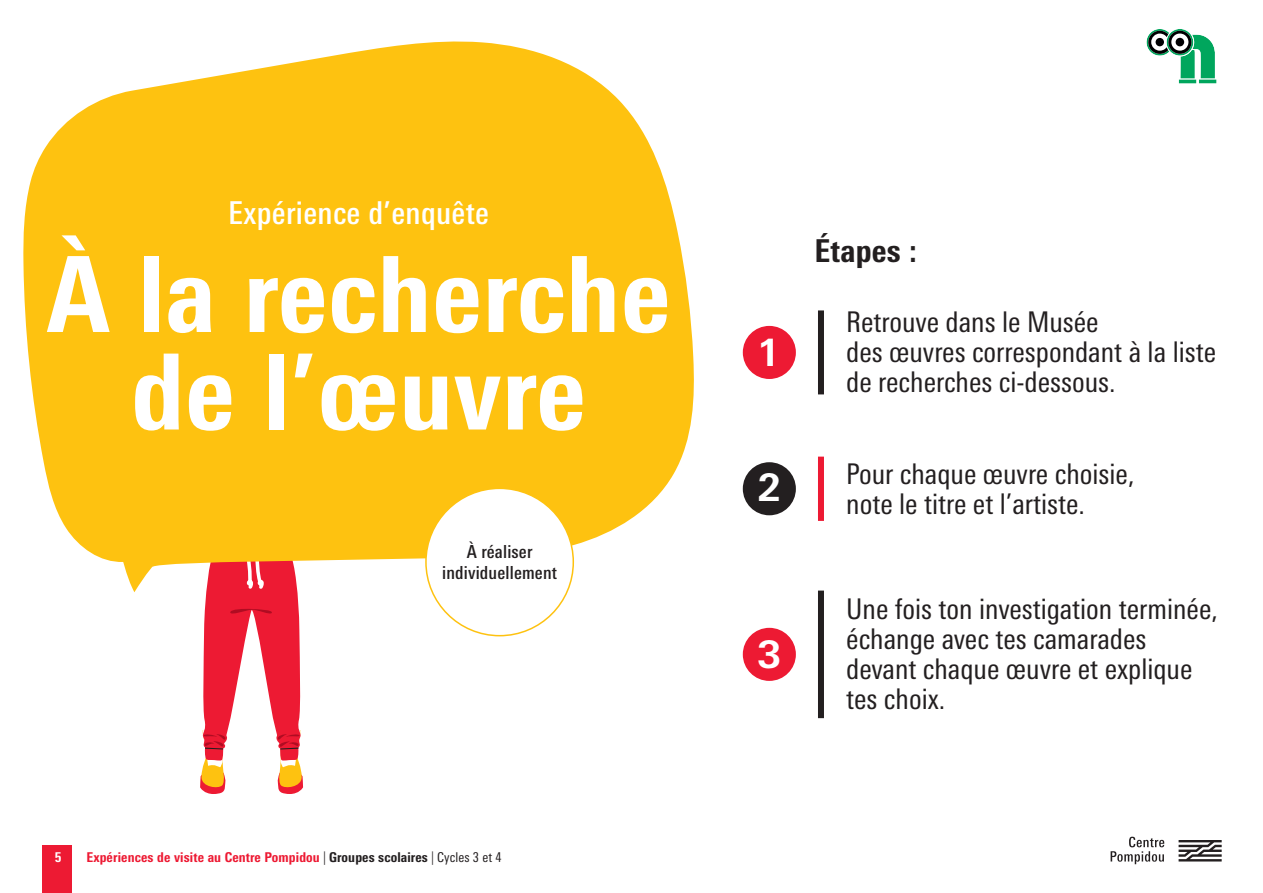
<style>
.page{position:relative;width:1263px;height:893px;background:#fff}
.page>*{position:absolute;margin:0;border:0;box-sizing:border-box;transform-origin:0 0}
.t1{font:800 condensed 105px/97.5px "Univers Next Pro";letter-spacing:.01em;color:#fff;text-align:center}
.t2{font:700 37.8px "Univers Next Pro";color:#fff}
.t3{font:500 condensed 31.5px "Univers Next Pro";letter-spacing:.01em;color:#fff}
.t4{font:800 condensed 31.5px "Univers Next Pro";letter-spacing:.01em;color:#231f20}
.t5{font:condensed 28.5px/30px "Univers Next Pro";color:#231f20}
.t6{font:500 condensed 18px/21px "Univers Next Pro";letter-spacing:.01em;color:#231f20;text-align:center}
.t7{font:800 condensed 13.5px "Univers Next Pro";letter-spacing:.01em;color:#ed1a33}
.t8{font:800 condensed 13.5px "Univers Next Pro";color:#fff}
.s1{font-weight:300;color:#231f20}
.s2{color:#231f20}
.s3{font-weight:400;color:#231f20}
</style>
<div class="page">
<div style="left:43px;top:845px;width:29px;height:48px;background:#ed1a33"></div>
<svg style="left:1110px;top:837px;width:54px;height:27px"></svg>
<svg style="left:1178px;top:840px;width:44px;height:21px"></svg>
<svg style="left:1146px;top:29px;width:71px;height:55px"></svg>
<svg style="left:200px;top:592px;width:103px;height:202px"></svg>
<svg style="left:23px;top:41px;width:671px;height:551px;fill:#fec210"></svg>
<div style="left:743px;top:326px;width:53px;height:53px;background:#ed1a33;border-radius:50%"></div>
<div style="left:426px;top:488px;width:147px;height:148px;background:#fff;border-radius:50%"></div>
<div style="left:743px;top:462px;width:53px;height:53px;background:#231f20;border-radius:50%"></div>
<div style="left:743px;top:628px;width:53px;height:53px;background:#ed1a33;border-radius:50%"></div>
<div style="left:818px;top:310px;width:6px;height:84px;background:#231f20"></div>
<div style="left:818px;top:591px;width:6px;height:127px;background:#231f20"></div>
<div style="left:818px;top:457px;width:6px;height:64px;background:#ed1a33"></div>
<p class="t3" style="left:228px;top:194px;width:262px">Expérience d’enquête</p>
<p class="t1" style="left:47px;top:245px;width:625px">À la recherche de l’œuvre</p>
<p class="t4" style="left:814px;top:232px;width:104px">Étapes :</p>
<p class="t5" style="left:846px;top:458px;width:290px">Pour chaque œuvre choisie, note le titre et l’artiste.</p>
<p class="t5" style="left:846px;top:307px;width:371px">Retrouve dans le Musée<br>des œuvres correspondant à la liste de recherches ci-dessous.</p>
<p class="t2" style="left:757px;top:330px;width:25px">1</p>
<p class="t2" style="left:757px;top:465px;width:25px">2</p>
<p class="t6" style="left:442px;top:541px;width:116px">À réaliser individuellement</p>
<p class="t8" style="left:55px;top:849px;width:8px">5</p>
<p class="t7" style="left:86px;top:849px;width:417px">Expériences de visite au Centre Pompidou <span class="s1">|</span> <span class="s2">Groupes scolaires</span> <span class="s1">|</span> <span class="s3">Cycles 3 et 4</span></p>
<p class="t2" style="left:757px;top:632px;width:25px">3</p>
<p class="t5" style="left:846px;top:593px;width:373px">Une fois ton investigation terminée, échange avec tes camarades devant chaque œuvre et explique tes choix.</p>
</div>
